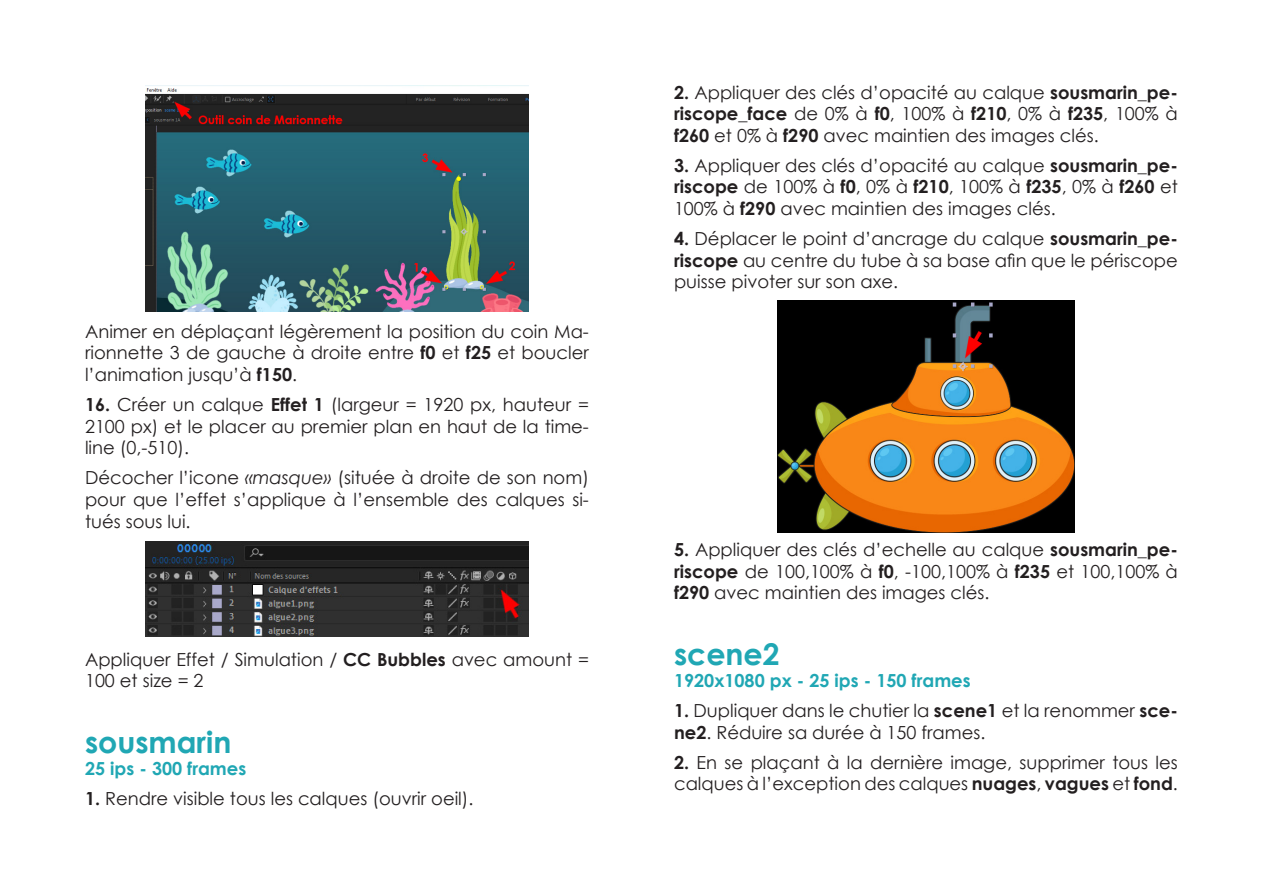
<style>
.page{position:relative;width:1263px;height:893px;background:#fff}
.page>*{position:absolute;margin:0;border:0;box-sizing:border-box;transform-origin:0 0}
.t1{font:700 30px "Century Gothic";color:#20a7b4}
.t2{font:18px/21.6px "Century Gothic";color:#231f20;text-align:justify}
.t3{font:700 18px "Century Gothic";color:#20a7b4}
.s1{font-weight:700}
.s2{font-style:italic}
</style>
<div class="page">
<img style="left:777px;top:301px;width:298px;height:232px">
<img style="left:146px;top:541px;width:382px;height:96px">
<img style="left:146px;top:85px;width:382px;height:227px">
<p class="t2" style="left:85px;top:320px;width:505px">Animer en déplaçant légèrement la position du coin Ma&shy;rionnette 3 de gauche à droite entre <span class="s1">f0</span> et <span class="s1">f25</span> et boucler l’animation jusqu’à <span class="s1">f150</span>.</p>
<p class="t2" style="left:85px;top:394px;width:505px"><span class="s1">16.</span> Créer un calque <span class="s1">Effet 1</span> (largeur = 1920 px, hauteur = 2100 px) et le placer au premier plan en haut de la time&shy;line (0,-510).</p>
<p class="t2" style="left:85px;top:467px;width:505px">Décocher l’icone <span class="s2">«masque»</span> (située à droite de son nom) pour que l’effet s’applique à l’ensemble des calques si&shy;tués sous lui.</p>
<p class="t2" style="left:85px;top:648px;width:505px">Appliquer Effet / Simulation / <span class="s1">CC Bubbles</span> avec amount =<br>100 et size = 2</p>
<p class="t1" style="left:85px;top:720px;width:148px">sousmarin</p>
<p class="t3" style="left:85px;top:755px;width:163px">25 ips - 300 frames</p>
<p class="t2" style="left:85px;top:788px;width:390px"><span class="s1">1.</span> Rendre visible tous les calques (ouvrir oeil).</p>
<p class="t2" style="left:674px;top:81px;width:505px"><span class="s1">2.</span> Appliquer des clés d’opacité au calque <span class="s1">sousmarin_pe&shy;riscope_face</span> de 0% à <span class="s1">f0</span>, 100% à <span class="s1">f210</span>, 0% à <span class="s1">f235</span>, 100% à <span class="s1">f260</span> et 0% à <span class="s1">f290</span> avec maintien des images clés.</p>
<p class="t2" style="left:674px;top:154px;width:505px"><span class="s1">3.</span> Appliquer des clés d’opacité au calque <span class="s1">sousmarin_pe&shy;riscope</span> de 100% à <span class="s1">f0</span>, 0% à <span class="s1">f210</span>, 100% à <span class="s1">f235</span>, 0% à <span class="s1">f260</span> et 100% à <span class="s1">f290</span> avec maintien des images clés.</p>
<p class="t2" style="left:674px;top:228px;width:505px"><span class="s1">4.</span> Déplacer le point d’ancrage du calque <span class="s1">sousmarin_pe&shy;riscope</span> au centre du tube à sa base afin que le périscope puisse pivoter sur son axe.</p>
<p class="t2" style="left:674px;top:538px;width:505px"><span class="s1">5.</span> Appliquer des clés d’echelle au calque <span class="s1">sousmarin_pe&shy;riscope</span> de 100,100% à <span class="s1">f0</span>, -100,100% à <span class="s1">f235</span> et 100,100% à <span class="s1">f290</span> avec maintien des images clés.</p>
<p class="t1" style="left:674px;top:632px;width:107px">scene2</p>
<p class="t3" style="left:674px;top:667px;width:298px">1920x1080 px - 25 ips - 150 frames</p>
<p class="t2" style="left:674px;top:699px;width:505px"><span class="s1">1.</span> Dupliquer dans le chutier la <span class="s1">scene1</span> et la renommer <span class="s1">sce&shy;ne2</span>. Réduire sa durée à 150 frames.</p>
<p class="t2" style="left:674px;top:751px;width:505px"><span class="s1">2.</span> En se plaçant à la dernière image, supprimer tous les calques à l’exception des calques <span class="s1">nuages</span>, <span class="s1">vagues</span> et <span class="s1">fond</span>.</p>
</div>
